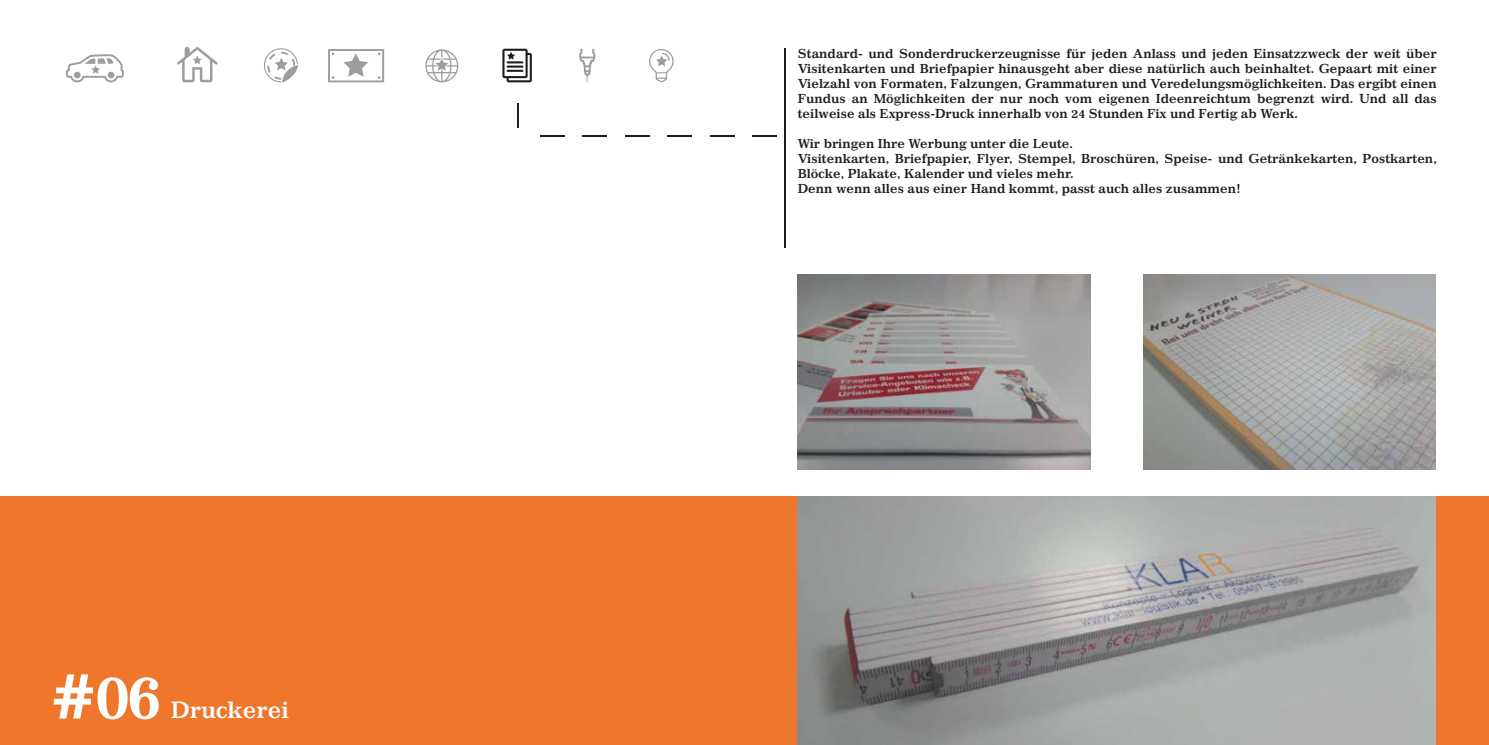
<style>
.page{position:relative;width:1489px;height:745px;background:#fff}
.page>*{position:absolute;margin:0;border:0;box-sizing:border-box;transform-origin:0 0}
.t1{font:700 63.75px "Impressum Std";color:#fff}
.t2{font:700 22.62px "Impressum Std";color:#fff}
.t3{font:700 12.5px/15px "Impressum Std";color:#1d1d1b;text-align:justify}
.s1{font-family:"American Typewriter Std"}
</style>
<div class="page">
<div style="left:0;top:496px;width:1488px;height:248px;background:#ee772c"></div>
<svg style="left:328px;top:49px;width:56px;height:33px"></svg>
<svg style="left:649px;top:49px;width:24px;height:33px"></svg>
<svg style="left:264px;top:48px;width:34px;height:34px"></svg>
<svg style="left:502px;top:49px;width:30px;height:33px"></svg>
<svg style="left:66px;top:54px;width:58px;height:28px"></svg>
<svg style="left:425px;top:49px;width:33px;height:33px"></svg>
<hr style="left:539px;top:135px;width:25px;height:2px;background:#1d1d1b">
<hr style="left:582px;top:135px;width:25px;height:2px;background:#1d1d1b">
<hr style="left:625px;top:135px;width:24px;height:2px;background:#1d1d1b">
<hr style="left:667px;top:135px;width:25px;height:2px;background:#1d1d1b">
<hr style="left:710px;top:135px;width:24px;height:2px;background:#1d1d1b">
<hr style="left:752px;top:135px;width:25px;height:2px;background:#1d1d1b">
<svg style="left:517px;top:103px;width:1px;height:24px"></svg>
<svg style="left:177px;top:47px;width:41px;height:35px"></svg>
<hr style="left:783px;top:48px;width:2px;height:200px;background:#1d1d1b">
<img style="left:797px;top:496px;width:638px;height:248px">
<img style="left:797px;top:274px;width:293px;height:195px">
<img style="left:1143px;top:274px;width:292px;height:195px">
<svg style="left:579px;top:49px;width:16px;height:33px"></svg>
<h1 class="t1" style="left:52px;top:657px;width:111px"><span class="s1">#</span>06</h1>
<h2 class="t2" style="left:171px;top:696px;width:120px">Druckerei</h2>
<p class="t3" style="left:797px;top:46px;width:640px">Standard- und Sonderdruckerzeugnisse für jeden Anlass und jeden Einsatzzweck der weit über Visitenkarten und Briefpapier hinausgeht aber diese natürlich auch beinhaltet. Gepaart mit einer Vielzahl von Formaten, Falzungen, Grammaturen und Veredelungsmöglichkeiten. Das ergibt einen Fundus an Möglichkeiten der nur noch vom eigenen Ideenreichtum begrenzt wird. Und all das teilweise als Express-Druck innerhalb von 24 Stunden Fix und Fertig ab Werk.</p>
<p class="t3" style="left:797px;top:136px;width:640px;text-align:left">Wir bringen Ihre Werbung unter die Leute.<br>Visitenkarten, Briefpapier, Flyer, Stempel, Broschüren, Speise- und Getränkekarten, Postkarten, Blöcke, Plakate, Kalender und vieles mehr.<br>Denn wenn alles aus einer Hand kommt, passt auch alles zusammen!</p>
</div>
